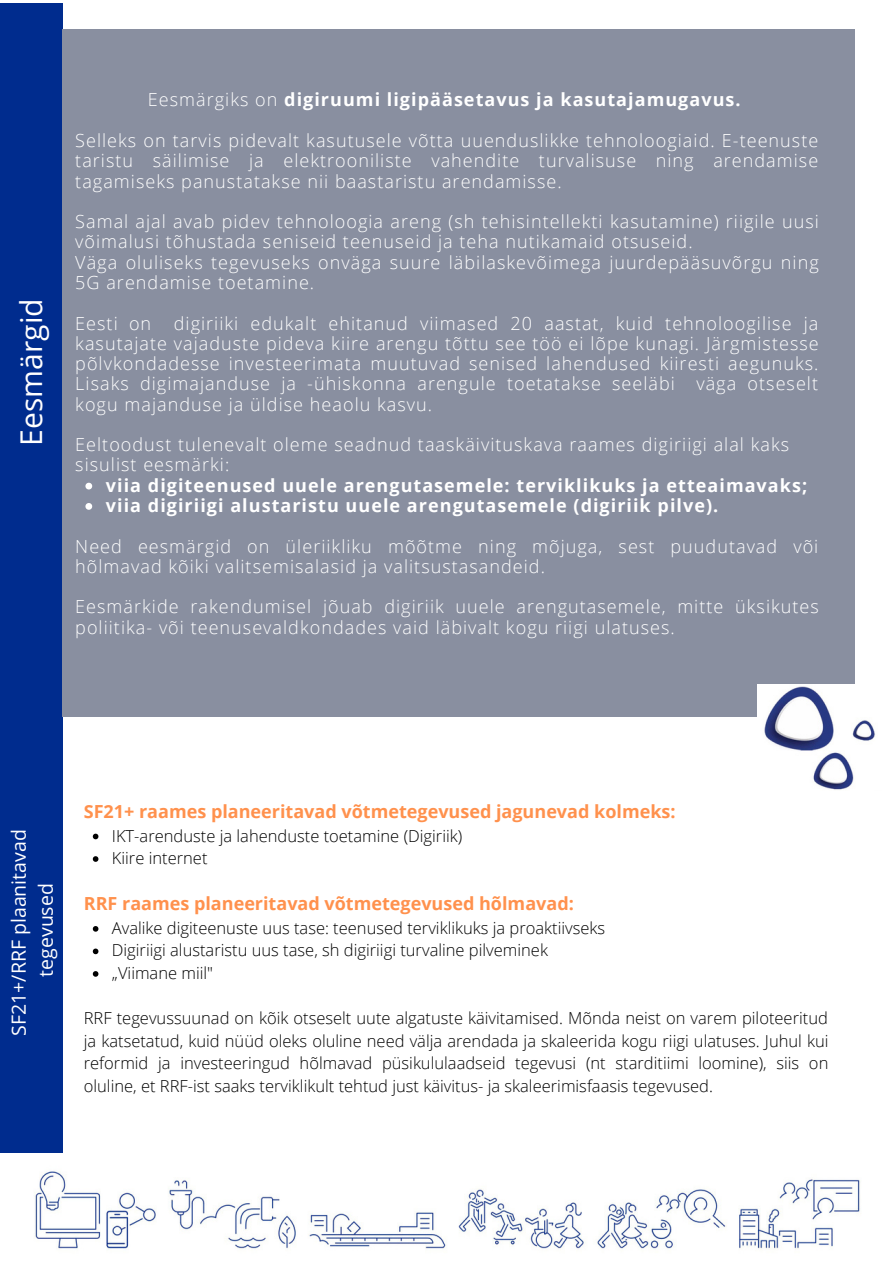
<style>
.page{position:relative;width:894px;height:1264px;background:#fff}
.page>*{position:absolute;margin:0;border:0;box-sizing:border-box;transform-origin:0 0}
.t1{font:30px "Open Sans";color:#fff}
.t2{font:19.5px "Open Sans";color:#fff}
.t3{font:300 18px/20.2px "Open Sans";letter-spacing:.06em;color:#fff}
.t4{font:700 18px "Open Sans";letter-spacing:.055em;color:#fff}
.t5{font:700 18px "Open Sans";color:#ff914d}
.t6{font:300 16.5px/22.5px "Open Sans";color:#000;text-align:justify}
.s1{font-weight:300}
</style>
<div class="page">
<img style="left:0;top:1152px;width:860px;height:98px">
<div style="left:0;top:3px;width:63px;height:1149px;background:#002c8e"></div>
<svg style="left:93px;top:833px;width:5px;height:6px"></svg>
<svg style="left:93px;top:856px;width:5px;height:5px"></svg>
<svg style="left:93px;top:926px;width:5px;height:5px"></svg>
<svg style="left:93px;top:948px;width:5px;height:6px"></svg>
<svg style="left:93px;top:971px;width:5px;height:5px"></svg>
<div style="left:63px;top:29px;width:791px;height:687px;background:#898fa0"></div>
<svg style="left:85px;top:483px;width:7px;height:6px"></svg>
<svg style="left:85px;top:503px;width:7px;height:7px"></svg>
<img style="left:757px;top:684px;width:118px;height:106px">
<p class="t1" style="left:10px;top:445px;width:149px;rotate:-90deg">Eesmärgid</p>
<p class="t4" style="left:148px;top:87px;width:594px"><span class="s1">Eesmärgiks on</span> digiruumi ligipääsetavus ja kasutajamugavus.</p>
<p class="t3" style="left:75px;top:130px;width:744px;text-align:justify">Selleks on tarvis pidevalt kasutusele võtta uuenduslikke tehnoloogiaid. E-teenuste taristu säilimise ja elektrooniliste vahendite turvalisuse ning arendamise tagamiseks panustatakse nii baastaristu arendamisse.</p>
<p class="t3" style="left:75px;top:211px;width:744px">Samal ajal avab pidev tehnoloogia areng (sh tehisintellekti kasutamine) riigile uusi võimalusi tõhustada seniseid teenuseid ja teha nutikamaid otsuseid.</p>
<p class="t3" style="left:75px;top:251px;width:744px">Väga oluliseks tegevuseks onväga suure läbilaskevõimega juurdepääsuvõrgu ning<br>5G arendamise toetamine.</p>
<p class="t3" style="left:75px;top:312px;width:77px">Eesti on</p>
<p class="t3" style="left:75px;top:312px;width:744px;text-align:justify;text-indent:98px">digiriiki edukalt ehitanud viimased 20 aastat, kuid tehnoloogilise ja kasutajate vajaduste pideva kiire arengu tõttu see töö ei lõpe kunagi. Järgmistesse põlvkondadesse investeerimata muutuvad senised lahendused kiiresti aegunuks.<br>Lisaks digimajanduse ja -ühiskonna arengule toetatakse seeläbi väga otseselt kogu majanduse ja üldise heaolu kasvu.</p>
<p class="t3" style="left:75px;top:434px;width:715px">Eeltoodust tulenevalt oleme seadnud taaskäivituskava raames digiriigi alal kaks sisulist eesmärki:</p>
<p class="t4" style="left:106px;top:472px;width:702px">viia digiteenused uuele arengutasemele: terviklikuks ja etteaimavaks;</p>
<p class="t4" style="left:106px;top:493px;width:613px">viia digiriigi alustaristu uuele arengutasemele (digiriik pilve).</p>
<p class="t3" style="left:75px;top:535px;width:744px">Need eesmärgid on üleriikliku mõõtme ning mõjuga, sest puudutavad või hõlmavad kõiki valitsemisalasid ja valitsustasandeid.</p>
<p class="t3" style="left:75px;top:596px;width:744px">Eesmärkide rakendumisel jõuab digiriik uuele arengutasemele, mitte üksikutes poliitika- või teenusevaldkondades vaid läbivalt kogu riigi ulatuses.</p>
<p class="t2" style="left:5px;top:1035px;width:208px;rotate:-90deg">SF21+/RRF plaanitavad</p>
<p class="t2" style="left:32px;top:976px;width:95px;rotate:-90deg">tegevused</p>
<p class="t5" style="left:84px;top:798px;width:593px">SF21+ raames planeeritavad võtmetegevused jagunevad kolmeks:</p>
<p class="t6" style="left:112px;top:823px;width:352px">IKT-arenduste ja lahenduste toetamine (Digiriik)</p>
<p class="t6" style="left:112px;top:846px;width:97px">Kiire internet</p>
<p class="t5" style="left:84px;top:891px;width:491px">RRF raames planeeritavad võtmetegevused hõlmavad:</p>
<p class="t6" style="left:112px;top:916px;width:495px">Avalike digiteenuste uus tase: teenused terviklikuks ja proaktiivseks</p>
<p class="t6" style="left:112px;top:938px;width:437px">Digiriigi alustaristu uus tase, sh digiriigi turvaline pilveminek</p>
<p class="t6" style="left:112px;top:961px;width:103px">„Viimane miil"</p>
<p class="t6" style="left:84px;top:1006px;width:746px">RRF tegevussuunad on kõik otseselt uute algatuste käivitamised. Mõnda neist on varem piloteeritud ja katsetatud, kuid nüüd oleks oluline need välja arendada ja skaleerida kogu riigi ulatuses. Juhul kui reformid ja investeeringud hõlmavad püsikululaadseid tegevusi (nt starditiimi loomine), siis on oluline, et RRF-ist saaks terviklikult tehtud just käivitus- ja skaleerimisfaasis tegevused.</p>
</div>
